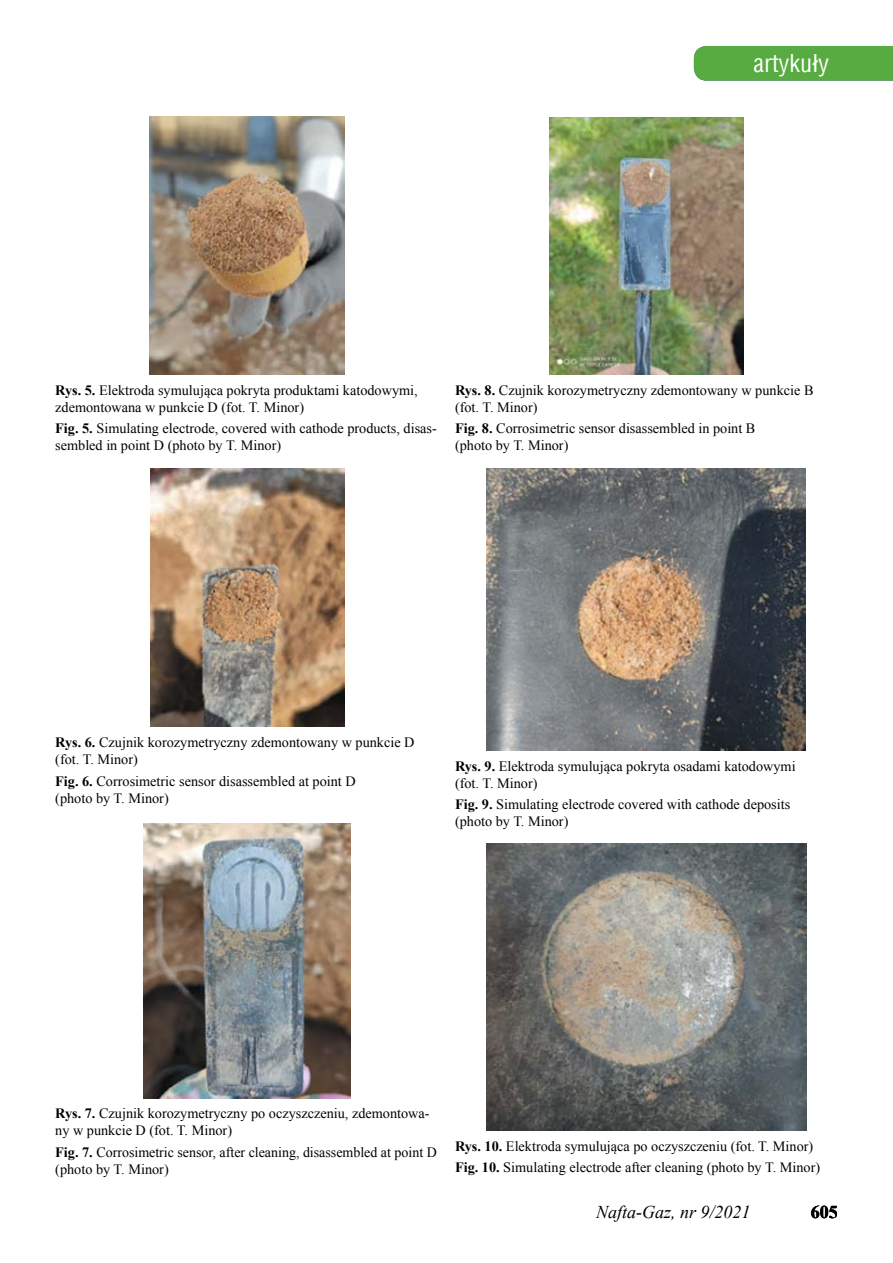
<style>
.page{position:relative;width:893px;height:1263px;background:#fff}
.page>*{position:absolute;margin:0;border:0;box-sizing:border-box;transform-origin:0 0}
.t1{font:24px "Switzerland Condensed";color:#fff}
.t2{font:italic 18px "Times New Roman";color:#000}
.t3{font:700 18px "Times New Roman";color:#000}
.t4{font:14.25px/17.1px "Times New Roman";color:#000}
.s1{font-weight:700}
</style>
<div class="page">
<div style="left:694px;top:46px;width:199px;height:35px;background:#58ab40"></div>
<img style="left:150px;top:117px;width:194px;height:257px">
<img style="left:150px;top:469px;width:194px;height:257px">
<img style="left:144px;top:823px;width:207px;height:275px">
<img style="left:550px;top:117px;width:193px;height:258px">
<img style="left:486px;top:469px;width:320px;height:282px">
<img style="left:487px;top:843px;width:319px;height:287px">
<h1 class="t1" style="left:754px;top:48px;width:77px">artykuły</h1>
<p class="t4" style="left:55px;top:381px;width:364px"><span class="s1">Rys. 5.</span> Elektroda symulująca pokryta produktami katodowymi, zdemontowana w punkcie D (fot. T. Minor)</p>
<p class="t4" style="left:55px;top:420px;width:383px"><span class="s1">Fig. 5.</span> Simulating electrode, covered with cathode products, disas&shy;sembled in point D (photo by T. Minor)</p>
<p class="t4" style="left:455px;top:381px;width:360px"><span class="s1">Rys. 8.</span> Czujnik korozymetryczny zdemontowany w punkcie B (fot. T. Minor)</p>
<p class="t4" style="left:455px;top:420px;width:302px"><span class="s1">Fig. 8.</span> Corrosimetric sensor disassembled in point B (photo by T. Minor)</p>
<p class="t4" style="left:55px;top:734px;width:361px"><span class="s1">Rys. 6.</span> Czujnik korozymetryczny zdemontowany w punkcie D (fot. T. Minor)</p>
<p class="t4" style="left:55px;top:772px;width:302px"><span class="s1">Fig. 6.</span> Corrosimetric sensor disassembled at point D (photo by T. Minor)</p>
<p class="t4" style="left:455px;top:757px;width:342px"><span class="s1">Rys. 9.</span> Elektroda symulująca pokryta osadami katodowymi (fot. T. Minor)</p>
<p class="t4" style="left:455px;top:795px;width:337px"><span class="s1">Fig. 9.</span> Simulating electrode covered with cathode deposits (photo by T. Minor)</p>
<p class="t4" style="left:55px;top:1105px;width:376px"><span class="s1">Rys. 7.</span> Czujnik korozymetryczny po oczyszczeniu, zdemontowa&shy;ny w punkcie D (fot. T. Minor)</p>
<p class="t4" style="left:55px;top:1143px;width:383px"><span class="s1">Fig. 7.</span> Corrosimetric sensor, after cleaning, disassembled at point D (photo by T. Minor)</p>
<p class="t4" style="left:455px;top:1135px;width:367px;line-height:21.3px"><span class="s1">Rys. 10.</span> Elektroda symulująca po oczyszczeniu (fot. T. Minor)<br><span class="s1">Fig. 10.</span> Simulating electrode after cleaning (photo by T. Minor)</p>
<p class="t2" style="left:596px;top:1200px;width:156px">Nafta-Gaz, nr 9/2021</p>
<p class="t3" style="left:811px;top:1199px;width:28px">605</p>
</div>
